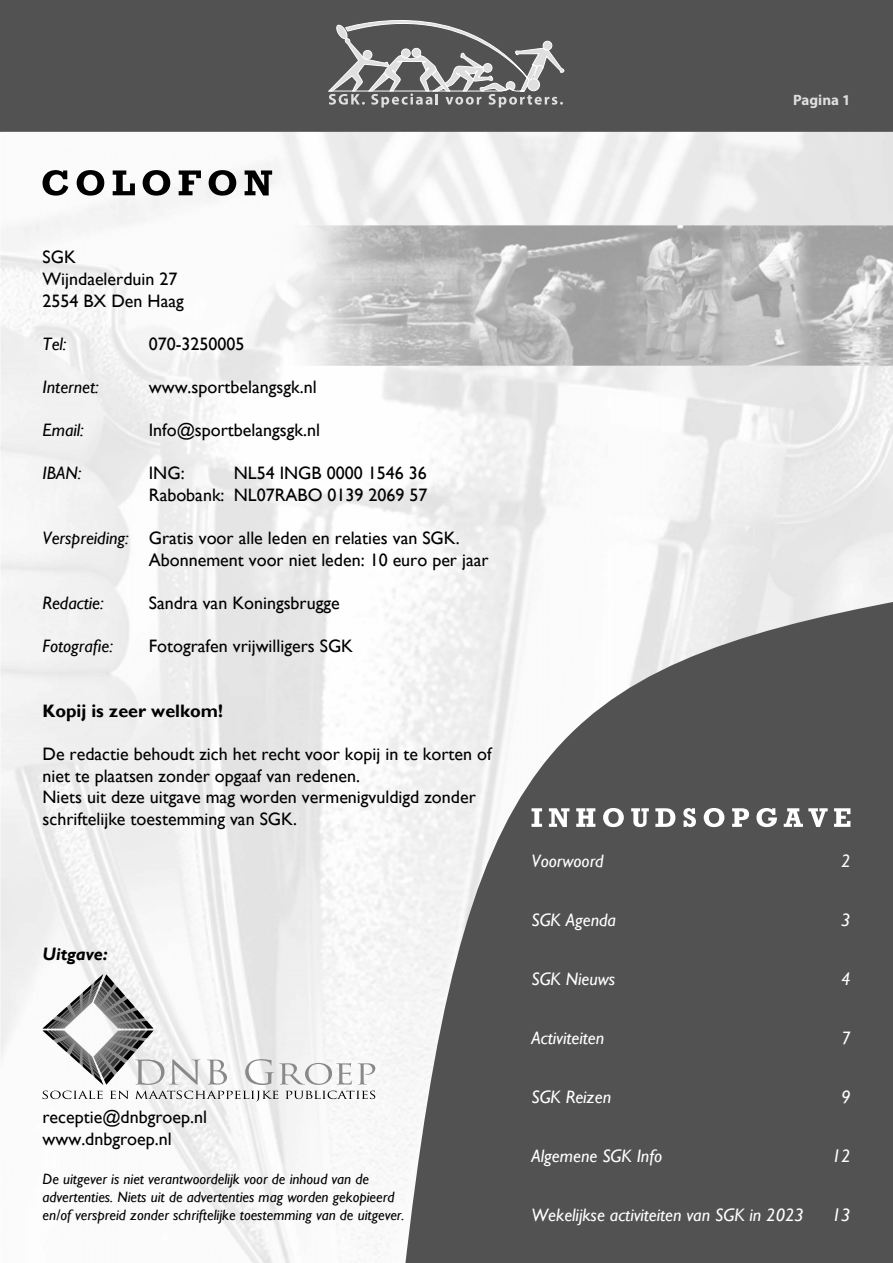
<style>
.page{position:relative;width:893px;height:1263px;background:#fff}
.page>*{position:absolute;margin:0;border:0;box-sizing:border-box;transform-origin:0 0}
.t1{font:18px/21.6px "Gill Sans";color:#000}
.t2{font:italic 18px "Gill Sans";color:#fff}
.t3{font:italic 18px "Gill Sans";color:#000}
.t4{font:700 18px "Gill Sans";color:#000}
.t5{font:italic 700 18px "Gill Sans";color:#000}
.t6{font:italic 15px/18px "Gill Sans";color:#000}
.t7{font:700 15px "Myriad Pro";color:#dfdfdf}
.s1{font-style:italic}
</style>
<div class="page">
<div style="left:0;top:0;width:893px;height:132px;background:#525252"></div>
<img style="left:268px;top:225px;width:625px;height:141px">
<svg style="left:404px;top:600px;width:489px;height:663px;fill:#525252"></svg>
<svg style="left:531px;top:808px;width:319px;height:19px"></svg>
<svg style="left:43px;top:170px;width:229px;height:26px"></svg>
<svg style="left:43px;top:974px;width:332px;height:128px"></svg>
<svg style="left:328px;top:20px;width:237px;height:88px"></svg>
<p class="t7" style="left:793px;top:94px;width:59px">Pagina 1</p>
<p class="t1" style="left:43px;top:246px;width:143px">SGK<br>Wijndaelerduin 27<br>2554 BX Den Haag</p>
<p class="t3" style="left:43px;top:333px;width:26px">Tel:</p>
<p class="t1" style="left:149px;top:333px;width:97px">070-3250005</p>
<p class="t3" style="left:43px;top:376px;width:58px">Internet:</p>
<p class="t1" style="left:149px;top:376px;width:169px">www.sportbelangsgk.nl</p>
<p class="t3" style="left:43px;top:419px;width:43px">Email:</p>
<p class="t1" style="left:149px;top:419px;width:173px">Info@sportbelangsgk.nl</p>
<p class="t3" style="left:43px;top:463px;width:40px">IBAN:</p>
<p class="t1" style="left:149px;top:462px;width:37px">ING:</p>
<p class="t1" style="left:149px;top:462px;width:280px;text-align:right">NL54 INGB 0000 1546 36<br>Rabobank: NL07RABO 0139 2069 57</p>
<p class="t1" style="left:149px;top:527px;width:341px;text-indent:-106px"><span class="s1">Verspreiding:</span> Gratis voor alle leden en relaties van SGK.<br>Abonnement voor niet leden: 10 euro per jaar</p>
<p class="t3" style="left:43px;top:592px;width:63px">Redactie:</p>
<p class="t1" style="left:149px;top:592px;width:192px">Sandra van Koningsbrugge</p>
<p class="t3" style="left:43px;top:635px;width:72px">Fotografie:</p>
<p class="t1" style="left:149px;top:635px;width:206px">Fotografen vrijwilligers SGK</p>
<p class="t4" style="left:43px;top:700px;width:182px">Kopij is zeer welkom!</p>
<p class="t1" style="left:43px;top:743px;width:451px">De redactie behoudt zich het recht voor kopij in te korten of niet te plaatsen zonder opgaaf van redenen.<br>Niets uit deze uitgave mag worden vermenigvuldigd zonder schriftelijke toestemming van SGK.</p>
<p class="t5" style="left:43px;top:943px;width:67px">Uitgave:</p>
<p class="t1" style="left:43px;top:1106px;width:166px">receptie@dnbgroep.nl www.dnbgroep.nl</p>
<p class="t6" style="left:43px;top:1170px;width:364px">De uitgever is niet verantwoordelijk voor de inhoud van de advertenties. Niets uit de advertenties mag worden gekopieerd en/of verspreid zonder schriftelijke toestemming van de uitgever.</p>
<p class="t2" style="left:531px;top:850px;width:74px">Voorwoord</p>
<p class="t2" style="left:841px;top:850px;width:11px">2</p>
<p class="t2" style="left:531px;top:909px;width:86px">SGK Agenda</p>
<p class="t2" style="left:841px;top:909px;width:11px">3</p>
<p class="t2" style="left:531px;top:968px;width:85px">SGK Nieuws</p>
<p class="t2" style="left:841px;top:968px;width:11px">4</p>
<p class="t2" style="left:531px;top:1027px;width:74px">Activiteiten</p>
<p class="t2" style="left:841px;top:1027px;width:11px">7</p>
<p class="t2" style="left:531px;top:1086px;width:81px">SGK Reizen</p>
<p class="t2" style="left:841px;top:1086px;width:11px">9</p>
<p class="t2" style="left:531px;top:1145px;width:132px">Algemene SGK Info</p>
<p class="t2" style="left:832px;top:1145px;width:20px">12</p>
<p class="t2" style="left:531px;top:1204px;width:274px">Wekelijkse activiteiten van SGK in 2023</p>
<p class="t2" style="left:832px;top:1204px;width:20px">13</p>
</div>
